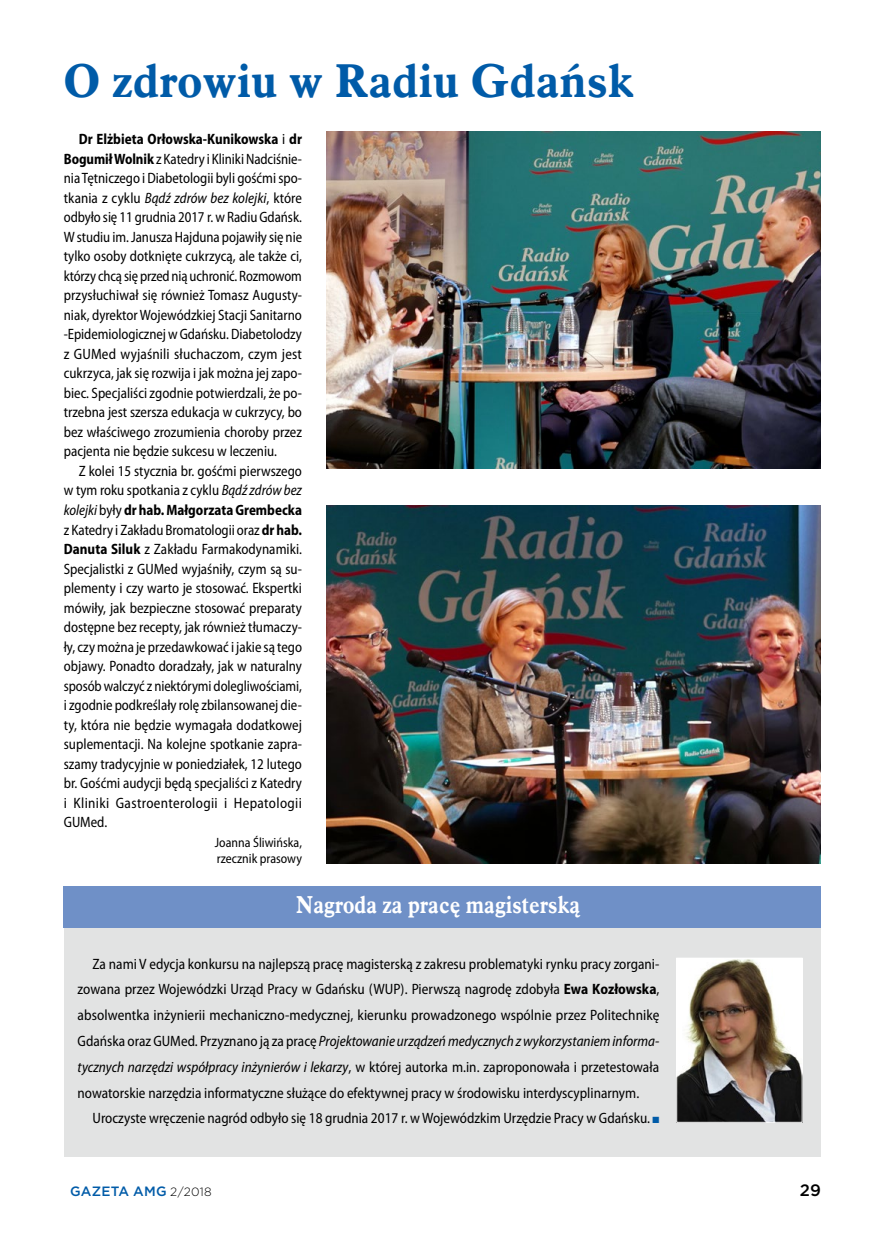
<style>
.page{position:relative;width:872px;height:1234px;background:#fff}
.page>*{position:absolute;margin:0;border:0;box-sizing:border-box;transform-origin:0 0}
.t1{font:700 46.5px "Aldine 721 EU";letter-spacing:.005em;color:#005ba8}
.t2{font:700 24px "Aldine 721 EU";letter-spacing:.005em;color:#fff;scale:.88 1}
.t3{font:500 16.5px "Gotham";color:#000}
.t4{font:semi-condensed 15px/19.5px "Myriad Pro";color:#000;text-align:justify;scale:.94 1}
.t5{font:semi-condensed 15px/25.8px "Myriad Pro";color:#000;text-align:justify;scale:.96 1}
.t6{font:semi-condensed 13.5px/15.8px "Myriad Pro";color:#000;scale:.96 1}
.t7{font:500 13.5px "Gotham";letter-spacing:.015em;color:#005ba8}
.s1{font-weight:700}
.s2{font-style:italic}
.s3{color:#005ba8}
.s4{font-weight:300;font-size:12px;color:#000}
</style>
<div class="page">
<img style="left:326px;top:132px;width:495px;height:336px">
<img style="left:326px;top:505px;width:494px;height:358px">
<div style="left:64px;top:886px;width:756px;height:271px;background:#e2e3e3"></div>
<div style="left:64px;top:886px;width:757px;height:41px;background:#6f90c7"></div>
<img style="left:678px;top:959px;width:122px;height:161px">
<div style="left:676px;top:957px;width:126px;height:165px;border:1px solid #fff"></div>
<h1 class="t1" style="left:64px;top:53px;width:571px">O zdrowiu w Radiu Gdańsk</h1>
<p class="t4" style="left:64px;top:129px;width:255px;text-indent:15px"><span class="s1">Dr Elżbieta Orłowska-Kunikowska</span> i <span class="s1">dr Bogumił Wolnik</span> z Katedry i Kliniki Nadciśnie&shy;nia Tętniczego i Diabetologii byli gośćmi spo&shy;tkania z cyklu <span class="s2">Bądź zdrów bez kolejki</span>, które odbyło się 11 grudnia 2017 r. w Radiu Gdańsk.<br>W studiu im. Janusza Hajduna pojawiły się nie tylko osoby dotknięte cukrzycą, ale także ci, którzy chcą się przed nią uchronić. Rozmowom przysłuchiwał się również Tomasz Augusty&shy;niak, dyrektor Wojewódzkiej Stacji Sanitarno -Epidemiologicznej w Gdańsku. Diabetolodzy z GUMed wyjaśnili słuchaczom, czym jest cukrzyca, jak się rozwija i jak można jej zapo&shy;biec. Specjaliści zgodnie potwierdzali, że po&shy;trzebna jest szersza edukacja w cukrzycy, bo bez właściwego zrozumienia choroby przez pacjenta nie będzie sukcesu w leczeniu.</p>
<p class="t4" style="left:64px;top:461px;width:255px;text-indent:15px">Z kolei 15 stycznia br. gośćmi pierwszego w tym roku spotkania z cyklu <span class="s2">Bądź zdrów bez kolejki</span> były <span class="s1">dr hab. Małgorzata Grembecka </span>z Katedry i Zakładu Bromatologii oraz <span class="s1">dr hab.<br>Danuta Siluk</span> z Zakładu Farmakodynamiki.<br>Specjalistki z GUMed wyjaśniły, czym są su&shy;plementy i czy warto je stosować. Ekspertki mówiły, jak bezpieczne stosować preparaty dostępne bez recepty, jak również tłumaczy&shy;ły, czy można je przedawkować i jakie są tego objawy. Ponadto doradzały, jak w naturalny sposób walczyć z niektórymi dolegliwościami, i zgodnie podkreślały rolę zbilansowanej die&shy;ty, która nie będzie wymagała dodatkowej suplementacji. Na kolejne spotkanie zapra&shy;szamy tradycyjnie w poniedziałek, 12 lutego br. Gośćmi audycji będą specjaliści z Katedry i Kliniki Gastroenterologii i Hepatologii GUMed.</p>
<p class="t6" style="left:215px;top:834px;width:92px">Joanna Śliwińska, rzecznik prasowy</p>
<h2 class="t2" style="left:296px;top:889px;width:324px">Nagroda za pracę magisterską</h2>
<p class="t5" style="left:78px;top:950px;width:607px;text-indent:15px">Za nami V edycja konkursu na najlepszą pracę magisterską z zakresu problematyki rynku pracy zorgani&shy;zowana przez Wojewódzki Urząd Pracy w Gdańsku (WUP). Pierwszą nagrodę zdobyła <span class="s1">Ewa Kozłowska</span>, absolwentka inżynierii mechaniczno-medycznej, kierunku prowadzonego wspólnie przez Politechnikę Gdańska oraz GUMed. Przyznano ją za pracę <span class="s2">Projektowanie urządzeń medycznych z wykorzystaniem informa&shy;tycznych narzędzi współpracy inżynierów i lekarzy</span>, w której autorka m.in. zaproponowała i przetestowała nowatorskie narzędzia informatyczne służące do efektywnej pracy w środowisku interdyscyplinarnym.</p>
<p class="t5" style="left:92px;top:1104px;width:592px">Uroczyste wręczenie nagród odbyło się 18 grudnia 2017 r. w Wojewódzkim Urzędzie Pracy w Gdańsku. <span class="s3">■</span></p>
<p class="t7" style="left:70px;top:1182px;width:143px">GAZETA AMG <span class="s4">2/2018</span></p>
<p class="t3" style="left:800px;top:1179px;width:23px">29</p>
</div>
